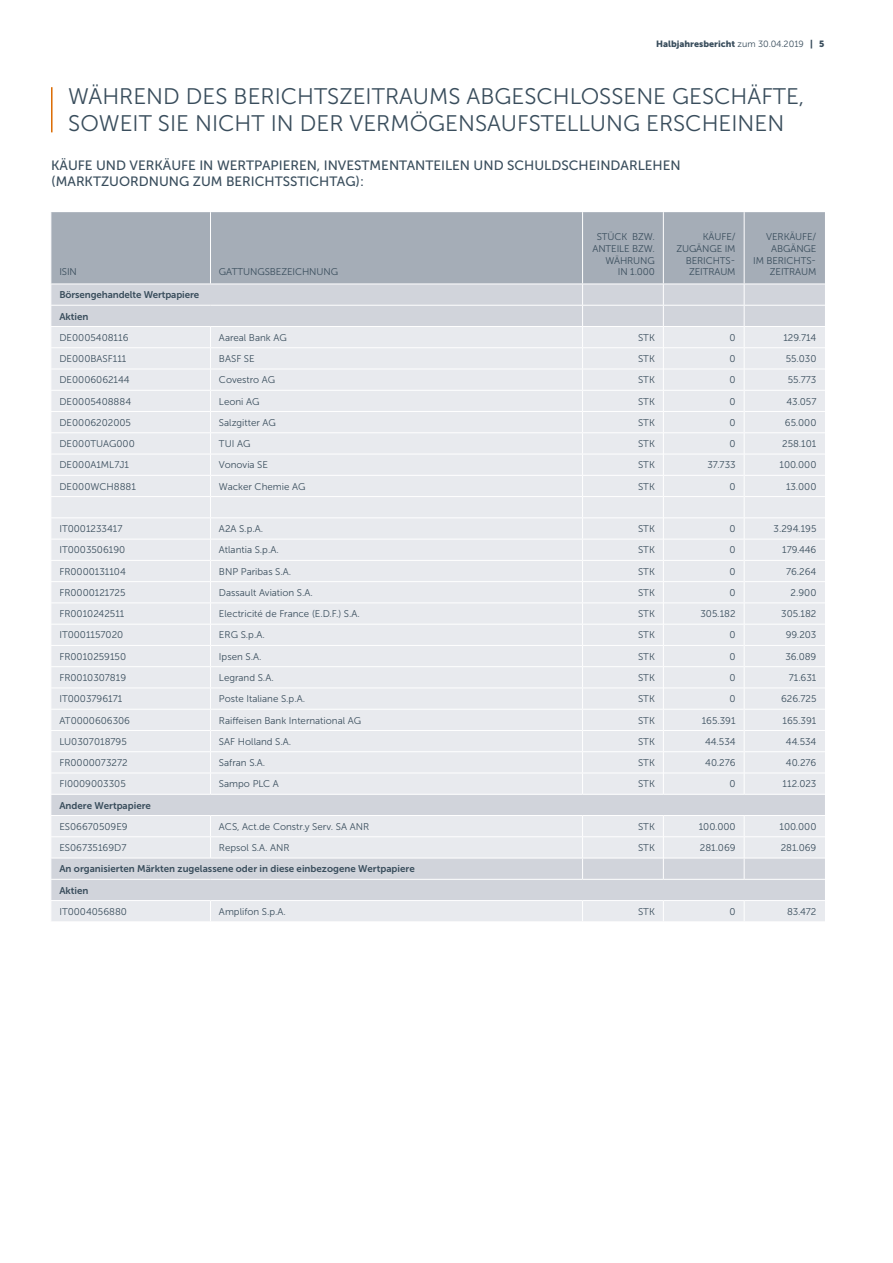
<style>
.page{position:relative;width:893px;height:1263px;background:#fff}
.page>*{position:absolute;margin:0;border:0;box-sizing:border-box;transform-origin:0 0}
.t1{font:22.5px/27px "Museo Sans 300";color:#394d5c}
.t2{font:13.5px/16.5px "Museo Sans 500";color:#394d5c}
.t3{font:9.75px/11.7px "Museo Sans 300";color:#394d5c;text-align:right}
.t4{font:9.75px/21.3px "Museo Sans 700";color:#394d5c}
.t5{font:9px "Museo Sans 900";color:#394d5c}
.s1{font-family:"Museo Sans 300"}
</style>
<div class="page">
<hr style="left:51px;top:87px;width:2px;height:45px;background:#dc6b02">
<div style="left:51px;top:212px;width:774px;height:72px;background:#a5adb7"></div>
<hr style="left:210px;top:212px;width:1px;height:72px;background:#fff">
<hr style="left:582px;top:212px;width:1px;height:72px;background:#fff">
<hr style="left:663px;top:212px;width:1px;height:72px;background:#fff">
<hr style="left:744px;top:212px;width:1px;height:72px;background:#fff">
<svg style="left:51px;top:284px;width:774px;height:637px;background:#e5e7eb"></svg>
<p class="t5" style="left:656px;top:39px;width:170px">Halbjahresbericht <span class="s1">zum 30.04.2019</span> | 5</p>
<h1 class="t1" style="left:68px;top:83px;width:738px">WÄHREND DES BERICHTSZEITRAUMS ABGESCHLOSSENE GESCHÄFTE,<br>SOWEIT SIE NICHT IN DER VERMÖGENSAUFSTELLUNG ERSCHEINEN</h1>
<h2 class="t2" style="left:51px;top:157px;width:631px">KÄUFE UND VERKÄUFE IN WERTPAPIEREN, INVESTMENTANTEILEN UND SCHULDSCHEINDARLEHEN (MARKTZUORDNUNG ZUM BERICHTSSTICHTAG):</h2>
<p class="t3" style="left:59px;top:266px;width:19px">ISIN</p>
<p class="t3" style="left:219px;top:266px;width:121px">GATTUNGSBEZEICHNUNG</p>
<p class="t3" style="left:592px;top:231px;width:64px">STÜCK BZW.<br>ANTEILE BZW.<br>WÄHRUNG<br>IN 1.000</p>
<p class="t3" style="left:676px;top:231px;width:61px">KÄUFE/<br>ZUGÄNGE IM<br>BERICHTS-<br>ZEITRAUM</p>
<p class="t3" style="left:753px;top:231px;width:65px">VERKÄUFE/<br>ABGÄNGE<br>IM BERICHTS-<br>ZEITRAUM</p>
<p class="t4" style="left:59px;top:284px;width:141px">Börsengehandelte Wertpapiere<br>Aktien</p>
<p class="t3" style="left:59px;top:332px;width:71px">DE0005408116</p>
<p class="t3" style="left:219px;top:332px;width:69px">Aareal Bank AG</p>
<p class="t3" style="left:638px;top:332px;width:18px">STK</p>
<p class="t3" style="left:729px;top:332px;width:8px">0</p>
<p class="t3" style="left:783px;top:332px;width:35px">129.714</p>
<p class="t3" style="left:59px;top:353px;width:69px">DE000BASF111</p>
<p class="t3" style="left:219px;top:353px;width:37px">BASF SE</p>
<p class="t3" style="left:638px;top:353px;width:18px">STK</p>
<p class="t3" style="left:729px;top:353px;width:8px">0</p>
<p class="t3" style="left:786px;top:353px;width:32px">55.030</p>
<p class="t3" style="left:59px;top:374px;width:72px">DE0006062144</p>
<p class="t3" style="left:219px;top:374px;width:58px">Covestro AG</p>
<p class="t3" style="left:638px;top:374px;width:18px">STK</p>
<p class="t3" style="left:729px;top:374px;width:8px">0</p>
<p class="t3" style="left:788px;top:374px;width:30px">55.773</p>
<p class="t3" style="left:59px;top:395px;width:73px">DE0005408884</p>
<p class="t3" style="left:219px;top:395px;width:42px">Leoni AG</p>
<p class="t3" style="left:638px;top:395px;width:18px">STK</p>
<p class="t3" style="left:729px;top:395px;width:8px">0</p>
<p class="t3" style="left:786px;top:395px;width:31px">43.057</p>
<p class="t3" style="left:59px;top:417px;width:73px">DE0006202005</p>
<p class="t3" style="left:219px;top:417px;width:58px">Salzgitter AG</p>
<p class="t3" style="left:638px;top:417px;width:18px">STK</p>
<p class="t3" style="left:729px;top:417px;width:8px">0</p>
<p class="t3" style="left:785px;top:417px;width:33px">65.000</p>
<p class="t3" style="left:59px;top:438px;width:77px">DE000TUAG000</p>
<p class="t3" style="left:219px;top:438px;width:33px">TUI AG</p>
<p class="t3" style="left:638px;top:438px;width:18px">STK</p>
<p class="t3" style="left:729px;top:438px;width:8px">0</p>
<p class="t3" style="left:782px;top:438px;width:36px">258.101</p>
<p class="t3" style="left:59px;top:459px;width:71px">DE000A1ML7J1</p>
<p class="t3" style="left:219px;top:459px;width:51px">Vonovia SE</p>
<p class="t3" style="left:638px;top:459px;width:18px">STK</p>
<p class="t3" style="left:707px;top:459px;width:30px">37.733</p>
<p class="t3" style="left:779px;top:459px;width:38px">100.000</p>
<p class="t3" style="left:59px;top:480px;width:78px">DE000WCH8881</p>
<p class="t3" style="left:219px;top:480px;width:88px">Wacker Chemie AG</p>
<p class="t3" style="left:638px;top:480px;width:18px">STK</p>
<p class="t3" style="left:729px;top:480px;width:8px">0</p>
<p class="t3" style="left:786px;top:480px;width:32px">13.000</p>
<p class="t3" style="left:59px;top:523px;width:65px">IT0001233417</p>
<p class="t3" style="left:219px;top:523px;width:46px">A2A S.p.A.</p>
<p class="t3" style="left:638px;top:523px;width:18px">STK</p>
<p class="t3" style="left:729px;top:523px;width:8px">0</p>
<p class="t3" style="left:774px;top:523px;width:44px">3.294.195</p>
<p class="t3" style="left:59px;top:544px;width:67px">IT0003506190</p>
<p class="t3" style="left:219px;top:544px;width:61px">Atlantia S.p.A.</p>
<p class="t3" style="left:638px;top:544px;width:18px">STK</p>
<p class="t3" style="left:729px;top:544px;width:8px">0</p>
<p class="t3" style="left:782px;top:544px;width:36px">179.446</p>
<p class="t3" style="left:59px;top:565px;width:68px">FR0000131104</p>
<p class="t3" style="left:219px;top:565px;width:74px">BNP Paribas S.A.</p>
<p class="t3" style="left:638px;top:565px;width:18px">STK</p>
<p class="t3" style="left:729px;top:565px;width:8px">0</p>
<p class="t3" style="left:786px;top:565px;width:32px">76.264</p>
<p class="t3" style="left:59px;top:587px;width:68px">FR0000121725</p>
<p class="t3" style="left:219px;top:587px;width:95px">Dassault Aviation S.A.</p>
<p class="t3" style="left:638px;top:587px;width:18px">STK</p>
<p class="t3" style="left:729px;top:587px;width:8px">0</p>
<p class="t3" style="left:791px;top:587px;width:27px">2.900</p>
<p class="t3" style="left:59px;top:608px;width:67px">FR0010242511</p>
<p class="t3" style="left:219px;top:608px;width:142px">Electricité de France (E.D.F.) S.A.</p>
<p class="t3" style="left:638px;top:608px;width:18px">STK</p>
<p class="t3" style="left:700px;top:608px;width:37px">305.182</p>
<p class="t3" style="left:781px;top:608px;width:37px">305.182</p>
<p class="t3" style="left:59px;top:629px;width:65px">IT0001157020</p>
<p class="t3" style="left:219px;top:629px;width:47px">ERG S.p.A.</p>
<p class="t3" style="left:638px;top:629px;width:18px">STK</p>
<p class="t3" style="left:729px;top:629px;width:8px">0</p>
<p class="t3" style="left:786px;top:629px;width:32px">99.203</p>
<p class="t3" style="left:59px;top:651px;width:68px">FR0010259150</p>
<p class="t3" style="left:219px;top:651px;width:44px">Ipsen S.A.</p>
<p class="t3" style="left:638px;top:651px;width:18px">STK</p>
<p class="t3" style="left:729px;top:651px;width:8px">0</p>
<p class="t3" style="left:785px;top:651px;width:33px">36.089</p>
<p class="t3" style="left:59px;top:672px;width:68px">FR0010307819</p>
<p class="t3" style="left:219px;top:672px;width:56px">Legrand S.A.</p>
<p class="t3" style="left:638px;top:672px;width:18px">STK</p>
<p class="t3" style="left:729px;top:672px;width:8px">0</p>
<p class="t3" style="left:789px;top:672px;width:29px">71.631</p>
<p class="t3" style="left:59px;top:693px;width:64px">IT0003796171</p>
<p class="t3" style="left:219px;top:693px;width:88px">Poste Italiane S.p.A.</p>
<p class="t3" style="left:638px;top:693px;width:18px">STK</p>
<p class="t3" style="left:729px;top:693px;width:8px">0</p>
<p class="t3" style="left:781px;top:693px;width:37px">626.725</p>
<p class="t3" style="left:59px;top:714px;width:72px">AT0000606306</p>
<p class="t3" style="left:219px;top:714px;width:144px">Raiffeisen Bank International AG</p>
<p class="t3" style="left:638px;top:714px;width:18px">STK</p>
<p class="t3" style="left:702px;top:714px;width:35px">165.391</p>
<p class="t3" style="left:782px;top:714px;width:35px">165.391</p>
<p class="t3" style="left:59px;top:736px;width:69px">LU0307018795</p>
<p class="t3" style="left:219px;top:736px;width:74px">SAF Holland S.A.</p>
<p class="t3" style="left:638px;top:736px;width:18px">STK</p>
<p class="t3" style="left:705px;top:736px;width:32px">44.534</p>
<p class="t3" style="left:786px;top:736px;width:32px">44.534</p>
<p class="t3" style="left:59px;top:757px;width:70px">FR0000073272</p>
<p class="t3" style="left:219px;top:757px;width:48px">Safran S.A.</p>
<p class="t3" style="left:638px;top:757px;width:18px">STK</p>
<p class="t3" style="left:705px;top:757px;width:32px">40.276</p>
<p class="t3" style="left:786px;top:757px;width:32px">40.276</p>
<p class="t3" style="left:59px;top:778px;width:68px">FI0009003305</p>
<p class="t3" style="left:219px;top:778px;width:62px">Sampo PLC A</p>
<p class="t3" style="left:638px;top:778px;width:18px">STK</p>
<p class="t3" style="left:729px;top:778px;width:8px">0</p>
<p class="t3" style="left:783px;top:778px;width:35px">112.023</p>
<p class="t4" style="left:59px;top:794px;width:93px">Andere Wertpapiere</p>
<p class="t3" style="left:59px;top:821px;width:70px">ES06670509E9</p>
<p class="t3" style="left:219px;top:821px;width:152px">ACS, Act.de Constr.y Serv. SA ANR</p>
<p class="t3" style="left:638px;top:821px;width:18px">STK</p>
<p class="t3" style="left:699px;top:821px;width:38px">100.000</p>
<p class="t3" style="left:779px;top:821px;width:38px">100.000</p>
<p class="t3" style="left:59px;top:842px;width:69px">ES06735169D7</p>
<p class="t3" style="left:219px;top:842px;width:72px">Repsol S.A. ANR</p>
<p class="t3" style="left:638px;top:842px;width:18px">STK</p>
<p class="t3" style="left:700px;top:842px;width:37px">281.069</p>
<p class="t3" style="left:781px;top:842px;width:37px">281.069</p>
<p class="t4" style="left:59px;top:858px;width:357px">An organisierten Märkten zugelassene oder in diese einbezogene Wertpapiere<br>Aktien</p>
<p class="t3" style="left:59px;top:906px;width:69px">IT0004056880</p>
<p class="t3" style="left:219px;top:906px;width:69px">Amplifon S.p.A.</p>
<p class="t3" style="left:638px;top:906px;width:18px">STK</p>
<p class="t3" style="left:729px;top:906px;width:8px">0</p>
<p class="t3" style="left:787px;top:906px;width:31px">83.472</p>
</div>
